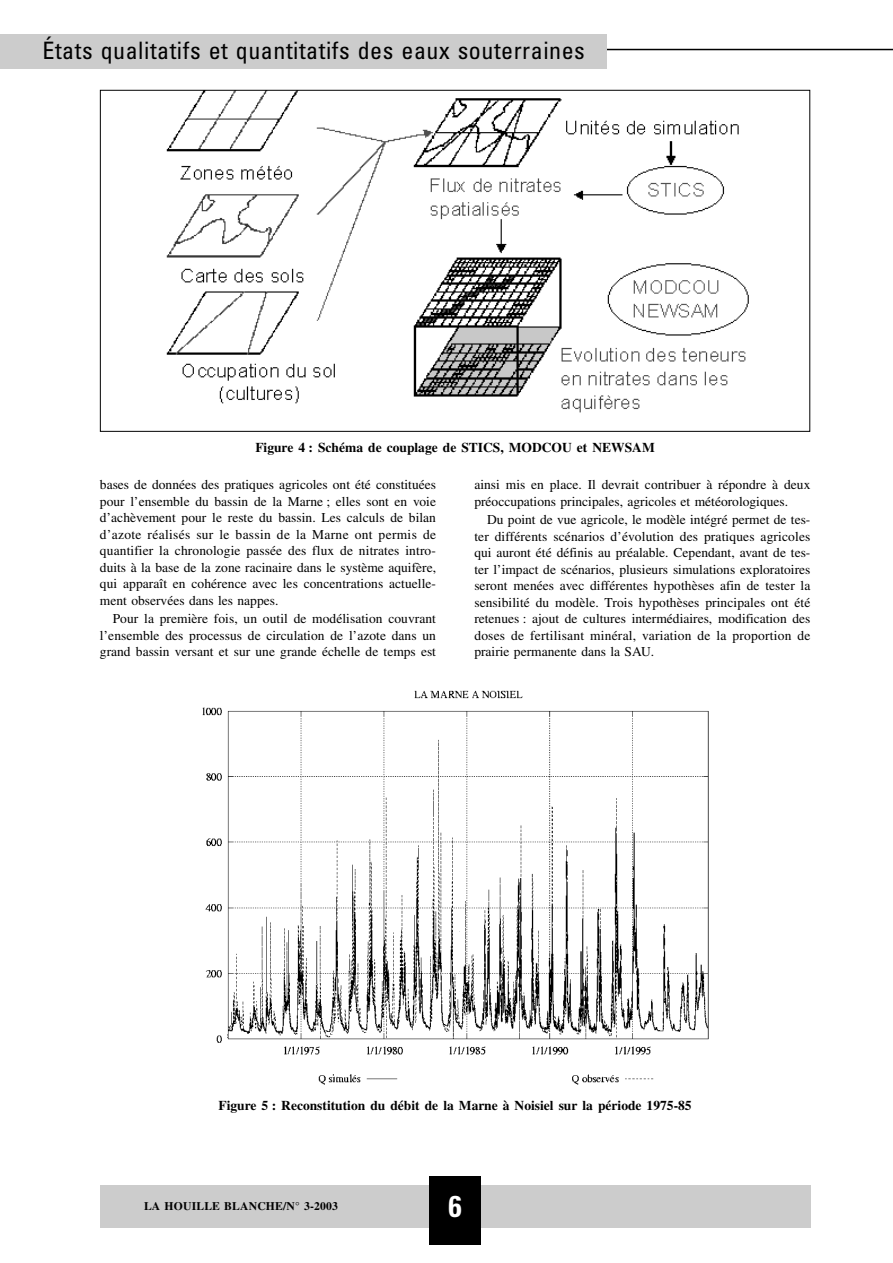
<style>
.page{position:relative;width:893px;height:1263px;background:#fff}
.page>*{position:absolute;margin:0;border:0;box-sizing:border-box;transform-origin:0 0}
.t1{font:700 condensed 30px "Univers";color:#fff}
.t2{font:condensed 24px "Univers";letter-spacing:.02em;color:#000}
.t3{font:13.5px/16.5px "Times";color:#000;text-align:justify}
.t4{font:700 13.5px "Times";color:#000}
.t5{font:700 11.7px "Times";letter-spacing:.015em;color:#000}
</style>
<div class="page">
<div style="left:100px;top:1185px;width:710px;height:42px;background:#ccc"></div>
<div style="left:429px;top:1176px;width:51px;height:68px;background:#000"></div>
<hr style="left:71px;top:49px;width:821px;height:1px;background:#000">
<div style="left:0;top:35px;width:606px;height:34px;background:#ccc"></div>
<img style="left:166px;top:92px;width:583px;height:321px">
<img style="left:202px;top:690px;width:507px;height:395px">
<h2 class="t2" style="left:43px;top:42px;width:544px">États qualitatifs et quantitatifs des eaux souterraines</h2>
<p class="t4" style="left:255px;top:442px;width:401px">Figure 4 : Schéma de couplage de STICS, MODCOU et NEWSAM</p>
<p class="t3" style="left:100px;top:478px;width:337px">bases de données des pratiques agricoles ont été constituées pour l’ensemble du bassin de la Marne ; elles sont en voie d’achèvement pour le reste du bassin. Les calculs de bilan d’azote réalisés sur le bassin de la Marne ont permis de quantifier la chronologie passée des flux de nitrates intro&shy;duits à la base de la zone racinaire dans le système aquifère, qui apparaît en cohérence avec les concentrations actuelle&shy;ment observées dans les nappes.</p>
<p class="t3" style="left:100px;top:612px;width:337px;text-indent:13px">Pour la première fois, un outil de modélisation couvrant l’ensemble des processus de circulation de l’azote dans un grand bassin versant et sur une grande échelle de temps est</p>
<p class="t3" style="left:474px;top:478px;width:337px">ainsi mis en place. Il devrait contribuer à répondre à deux préoccupations principales, agricoles et météorologiques.</p>
<p class="t3" style="left:474px;top:513px;width:337px;text-indent:13px">Du point de vue agricole, le modèle intégré permet de tes&shy;ter différents scénarios d’évolution des pratiques agricoles qui auront été définis au préalable. Cependant, avant de tes&shy;ter l’impact de scénarios, plusieurs simulations exploratoires seront menées avec différentes hypothèses afin de tester la sensibilité du modèle. Trois hypothèses principales ont été retenues : ajout de cultures intermédiaires, modification des doses de fertilisant minéral, variation de la proportion de prairie permanente dans la SAU.</p>
<p class="t4" style="left:218px;top:1100px;width:474px">Figure 5 : Reconstitution du débit de la Marne à Noisiel sur la période 1975-85</p>
<p class="t5" style="left:144px;top:1202px;width:195px">LA HOUILLE BLANCHE/N° 3-2003</p>
<h1 class="t1" style="left:448px;top:1196px;width:15px">6</h1>
</div>
